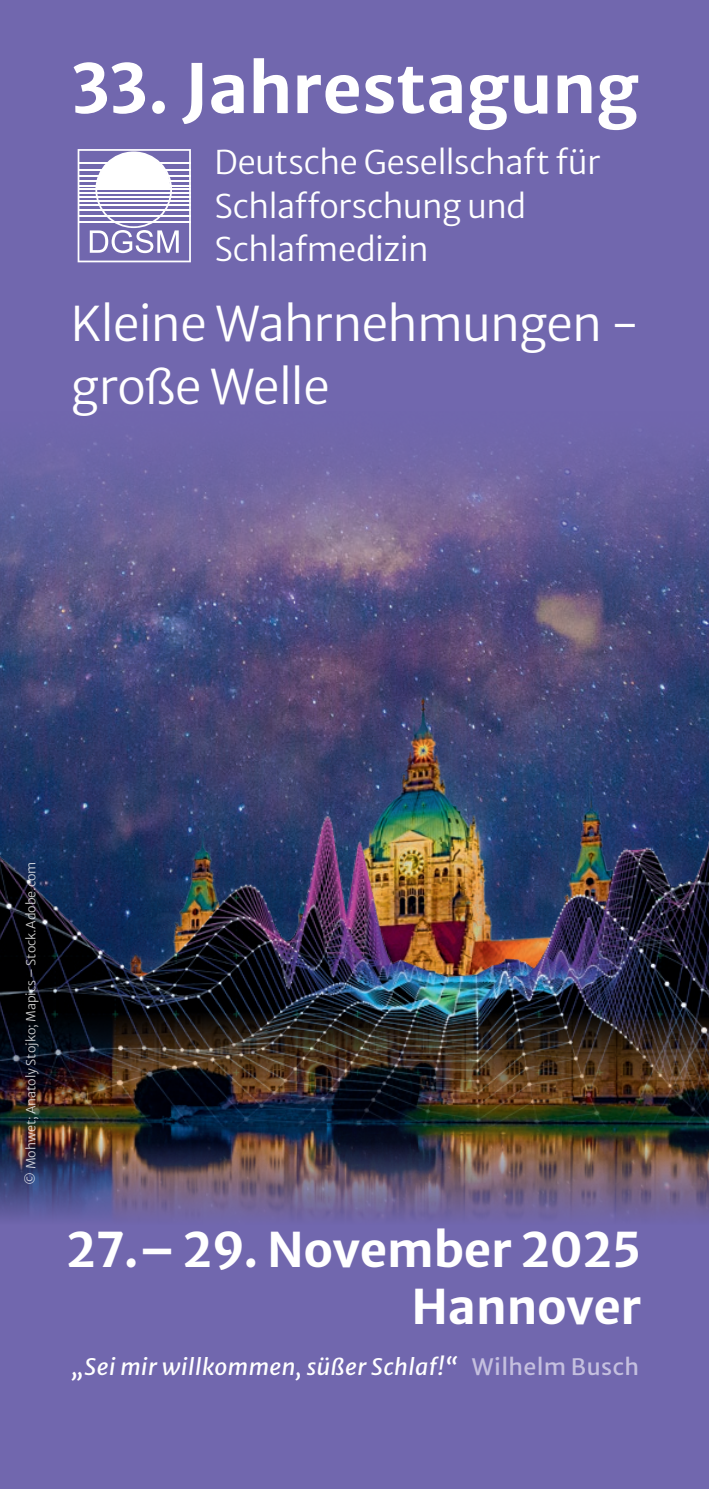
<style>
.page{position:relative;width:709px;height:1489px;background:#fff}
.page>*{position:absolute;margin:0;border:0;box-sizing:border-box;transform-origin:0 0}
.t1{font:700 67.5px "Merriweather Sans";letter-spacing:-.005em;color:#fff}
.t2{font:300 47.5px/62.5px "Merriweather Sans";letter-spacing:-.015em;color:#fff}
.t3{font:700 47.5px/57px "Merriweather Sans";color:#fff;text-align:right}
.t4{font:300 32.5px/43.8px "Merriweather Sans";letter-spacing:-.015em;color:#fff}
.t5{font:italic 22.5px "Merriweather Sans";letter-spacing:.015em;color:#fff}
.t6{font:300 12.5px "Merriweather Sans";color:#fff}
.s1{font-style:normal;color:#c5c0df}
</style>
<div class="page">
<div style="left:0;top:0;width:709px;height:744px;background:#7167ae"></div>
<img style="left:0;top:436px;width:709px;height:260px">
<img style="left:0;top:696px;width:709px;height:445px">
<img style="left:0;top:810px;width:709px;height:316px">
<svg style="left:0;top:1141px;width:709px;height:347px;background:#6e629f"></svg>
<svg style="left:78px;top:149px;width:113px;height:113px"></svg>
<h1 class="t1" style="left:71px;top:30px;width:569px">33. Jahrestagung</h1>
<p class="t4" style="left:214px;top:136px;width:387px">Deutsche Gesellschaft für<br>Schlafforschung und<br>Schlafmedizin</p>
<h2 class="t2" style="left:71px;top:287px;width:570px">Kleine Wahrnehmungen - große Welle</h2>
<p class="t6" style="left:20px;top:1184px;width:324px;rotate:-90deg">© Mohwet; Anatoly Stojko; Mapics – Stock.Adobe.com</p>
<h2 class="t3" style="left:66px;top:1215px;width:576px">27.– 29. November 2025<br>Hannover</h2>
<p class="t5" style="left:71px;top:1346px;width:569px">„Sei mir willkommen, süßer Schlaf!“ <span class="s1">Wilhelm Busch</span></p>
</div>
